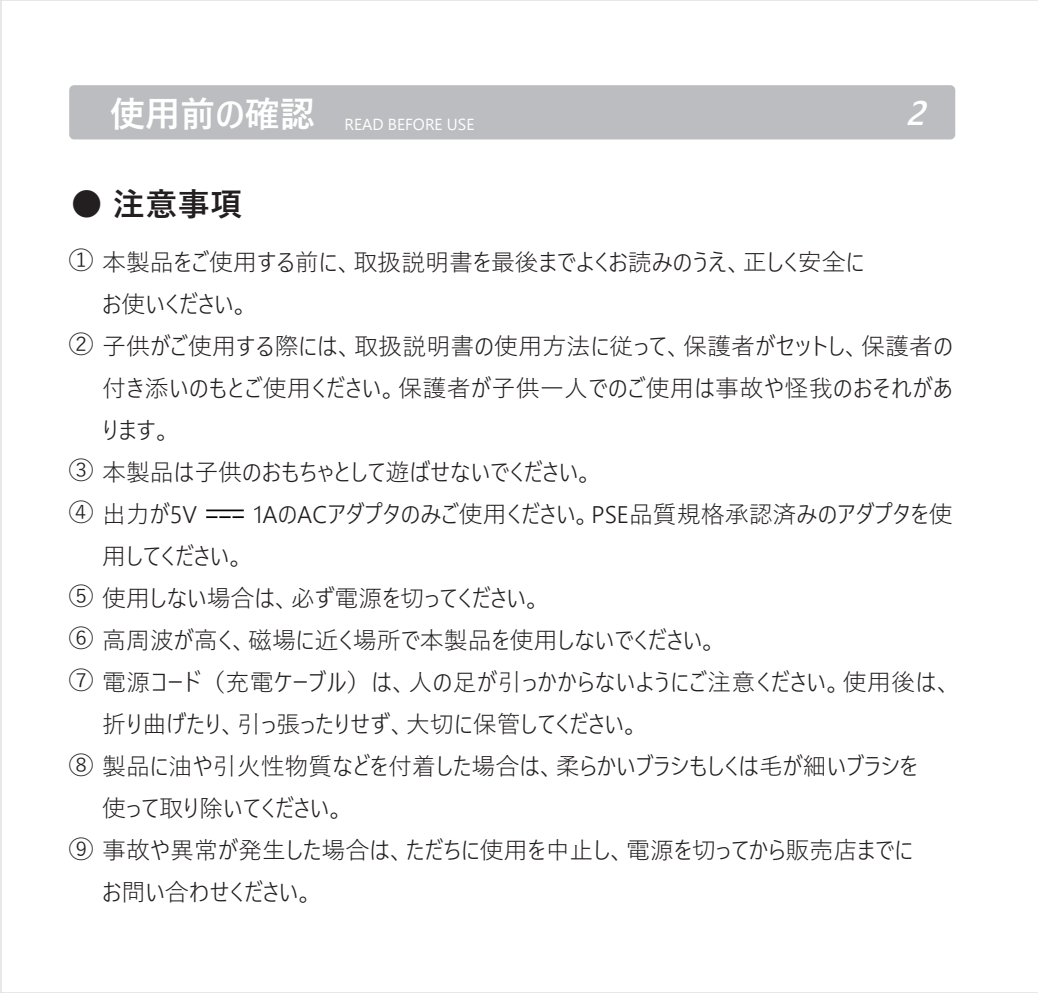
<style>
.page{position:relative;width:1038px;height:993px;background:#fff}
.page>*{position:absolute;margin:0;border:0;box-sizing:border-box;transform-origin:0 0}
.t1{font:italic 700 33.95px "Yu Gothic UI";color:#fff}
.t2{font:700 31.85px "Yu Gothic UI";color:#231f20}
.t3{font:300 23.8px "Yu Gothic UI";color:#231f20}
.t4{font:300 23.8px "Yu Gothic UI";letter-spacing:.02em;color:#231f20}
.t5{font:16.1px "Yu Gothic UI";color:#fff}
</style>
<div class="page">
<div style="left:69px;top:85px;width:886px;height:54px;background:#bcbdc0;border-radius:5px"></div>
<hr style="left:206px;top:509px;width:38px;height:2px;background:#030303">
<svg style="left:206px;top:516px;width:38px;height:2px"></svg>
<p class="t5" style="left:110px;top:109px;width:366px"><sup>使用前の確認</sup> READ BEFORE USE</p>
<h1 class="t1" style="left:905px;top:93px;width:35px">2</h1>
<h2 class="t2" style="left:71px;top:186px;width:173px">● 注意事項</h2>
<p class="t3" style="left:69px;top:240px;width:796px">① 本製品をご使用する前に、取扱説明書を最後までよくお読みのうえ、正しく安全に</p>
<p class="t3" style="left:102px;top:282px;width:149px">お使いください。</p>
<p class="t3" style="left:69px;top:324px;width:885px">② 子供がご使用する際には、取扱説明書の使用方法に従って、保護者がセットし、保護者の</p>
<p class="t3" style="left:102px;top:366px;width:851px">付き添いのもとご使用ください。保護者が子供一人でのご使用は事故や怪我のおそれがあ</p>
<p class="t3" style="left:102px;top:408px;width:71px">ります。</p>
<p class="t3" style="left:69px;top:450px;width:526px">③ 本製品は子供のおもちゃとして遊ばせないでください。</p>
<p class="t3" style="left:69px;top:492px;width:130px">④ 出力が5V</p>
<p class="t3" style="left:253px;top:492px;width:700px">1AのACアダプタのみご使用ください。PSE品質規格承認済みのアダプタを使</p>
<p class="t3" style="left:102px;top:534px;width:145px">用してください。</p>
<p class="t3" style="left:69px;top:576px;width:474px">⑤ 使用しない場合は、必ず電源を切ってください。</p>
<p class="t3" style="left:69px;top:618px;width:650px">⑥ 高周波が高く、磁場に近く場所で本製品を使用しないでください。</p>
<p class="t4" style="left:69px;top:659px;width:885px">⑦ 電源コード（充電ケーブル）は、人の足が引っかからないようにご注意ください。使用後は、</p>
<p class="t3" style="left:102px;top:701px;width:539px">折り曲げたり、引っ張ったりせず、大切に保管してください。</p>
<p class="t3" style="left:69px;top:743px;width:850px">⑧ 製品に油や引火性物質などを付着した場合は、柔らかいブラシもしくは毛が細いブラシを</p>
<p class="t3" style="left:102px;top:785px;width:245px">使って取り除いてください。</p>
<p class="t3" style="left:69px;top:827px;width:845px">⑨ 事故や異常が発生した場合は、ただちに使用を中止し、電源を切ってから販売店までに</p>
<p class="t3" style="left:102px;top:869px;width:214px">お問い合わせください。</p>
</div>
